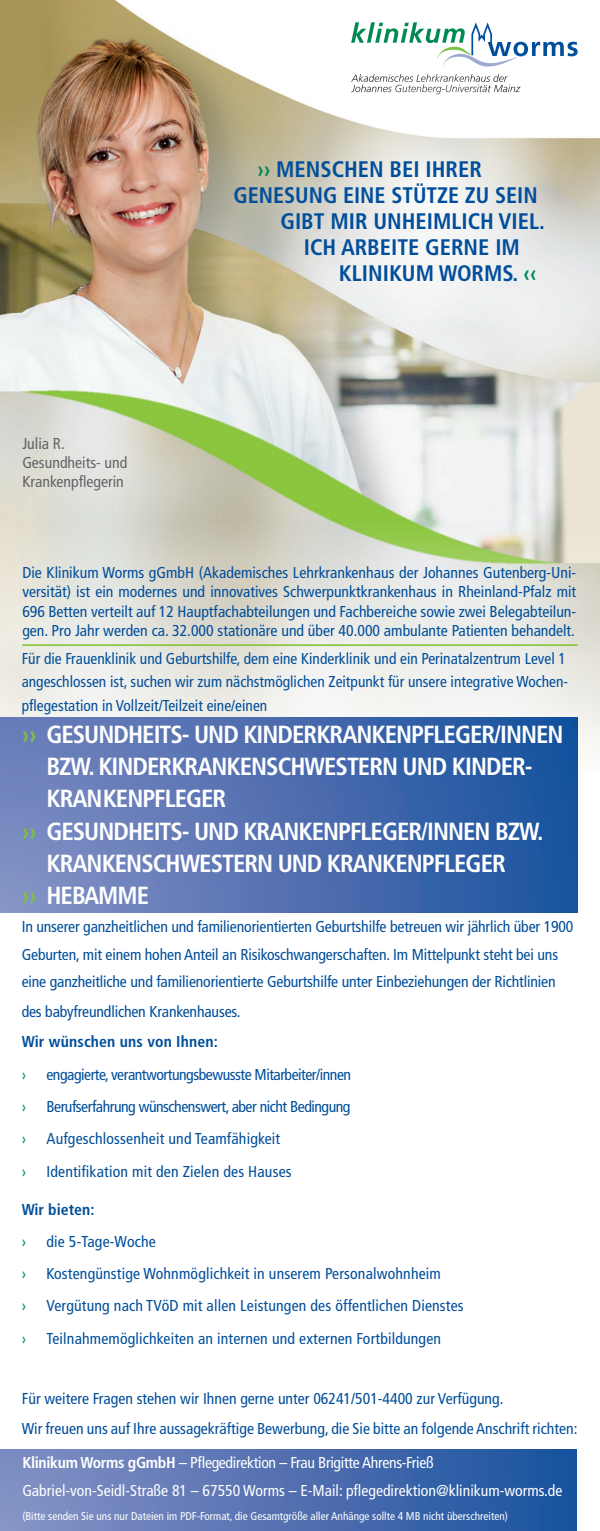
<style>
.page{position:relative;width:600px;height:1531px;background:#fff}
.page>*{position:absolute;margin:0;border:0;box-sizing:border-box;transform-origin:0 0}
.t1{font:700 condensed 24.75px/32.2px "Frutiger LT Std";letter-spacing:-.04em;color:#fff;text-align:center}
.t2{font:700 condensed 22.5px "Frutiger LT Std";color:#014e9b}
.t3{font:condensed 15.75px/19.3px "Frutiger LT Std";color:#014e9b}
.t4{font:condensed 15.75px "Frutiger LT Std";letter-spacing:-.03em;color:#014e9b}
.t5{font:condensed 15.75px "Frutiger LT Std";color:#fff}
.t6{font:condensed 15.75px "Frutiger LT Std";letter-spacing:-.02em;color:#fff}
.t7{font:condensed 15.75px/18.9px "Frutiger LT Std";color:#636366}
.t8{font:700 condensed 15.75px "Frutiger LT Std";letter-spacing:.01em;color:#014e9b}
.t9{font:condensed 15.75px "Frutiger LT Std";color:#008a53}
.t10{font:condensed 11.25px "Frutiger LT Std";color:#fff}
.s1{color:#008a53}
.s2{color:#7bc142}
.s3{font-weight:700}
</style>
<div class="page">
<img style="left:0;top:0;width:600px;height:772px">
<div style="left:0;top:1449px;width:576px;height:82px;background:linear-gradient(to right,#8891c5,#1a519e)"></div>
<hr style="left:22px;top:644px;width:555px;height:2px;background:#8bc63e">
<svg style="left:351px;top:22px;width:226px;height:45px"></svg>
<svg style="left:351px;top:74px;width:169px;height:20px"></svg>
<div style="left:0;top:718px;width:577px;height:194px;background:linear-gradient(to right,#808bc1,#1a529e)"></div>
<svg style="left:311px;top:70px;width:244px;height:244px"></svg>
<p class="t7" style="left:22px;top:434px;width:106px">Julia R.<br>Gesundheits- und</p>
<p class="t7" style="left:22px;top:472px;width:103px">Krankenpflegerin</p>
<p class="t2" style="left:257px;top:156px;width:226px"><span class="s1">››</span> MENSCHEN BEI IHRER</p>
<p class="t2" style="left:233px;top:182px;width:305px">GENESUNG EINE STÜTZE ZU SEIN</p>
<p class="t2" style="left:280px;top:208px;width:266px">GIBT MIR UNHEIMLICH VIEL.</p>
<p class="t2" style="left:304px;top:234px;width:217px">ICH ARBEITE GERNE IM</p>
<p class="t2" style="left:339px;top:260px;width:199px">KLINIKUM WORMS. <span class="s1">‹‹</span></p>
<p class="t3" style="left:22px;top:563px;width:555px;text-align:justify">Die Klinikum Worms gGmbH (Akademisches Lehrkrankenhaus der Johannes Gutenberg-Uni&shy;versität) ist ein modernes und innovatives Schwerpunktkrankenhaus in Rheinland-Pfalz mit 696 Betten verteilt auf 12 Hauptfachabteilungen und Fachbereiche sowie zwei Belegabteilun&shy;gen. Pro Jahr werden ca. 32.000 stationäre und über 40.000 ambulante Patienten behandelt.</p>
<p class="t3" style="left:22px;top:647px;width:548px;line-height:23.2px">Für die Frauenklinik und Geburtshilfe, dem eine Kinderklinik und ein Perinatalzentrum Level 1 angeschlossen ist, suchen wir zum nächstmöglichen Zeitpunkt für unsere integrative Wochen&shy;pflegestation in Vollzeit/Teilzeit eine/einen</p>
<p class="t1" style="left:22px;top:718px;width:543px"><span class="s2">››</span> GESUNDHEITS- UND KINDERKRANKENPFLEGER/INNEN<br>BZW. KINDERKRANKENSCHWESTERN UND KINDER-</p>
<p class="t1" style="left:46px;top:783px;width:181px">KRANKENPFLEGER</p>
<p class="t1" style="left:22px;top:815px;width:523px"><span class="s2">››</span> GESUNDHEITS- UND KRANKENPFLEGER/INNEN BZW.<br>KRANKENSCHWESTERN UND KRANKENPFLEGER</p>
<p class="t1" style="left:22px;top:879px;width:129px"><span class="s2">››</span> HEBAMME</p>
<p class="t3" style="left:22px;top:913px;width:553px;line-height:27.7px">In unserer ganzheitlichen und familienorientierten Geburtshilfe betreuen wir jährlich über 1900<br>Geburten, mit einem hohen Anteil an Risikoschwangerschaften. Im Mittelpunkt steht bei uns eine ganzheitliche und familienorientierte Geburtshilfe unter Einbeziehungen der Richtlinien</p>
<p class="t3" style="left:22px;top:1002px;width:220px">des babyfreundlichen Krankenhauses.</p>
<p class="t8" style="left:22px;top:1032px;width:198px">Wir wünschen uns von Ihnen:</p>
<p class="t9" style="left:22px;top:1065px;width:6px">›</p>
<p class="t4" style="left:46px;top:1065px;width:306px">engagierte, verantwortungsbewusste Mitarbeiter/innen</p>
<p class="t9" style="left:22px;top:1097px;width:6px">›</p>
<p class="t4" style="left:46px;top:1097px;width:305px">Berufserfahrung wünschenswert, aber nicht Bedingung</p>
<p class="t9" style="left:22px;top:1129px;width:6px">›</p>
<p class="t3" style="left:46px;top:1129px;width:235px">Aufgeschlossenheit und Teamfähigkeit</p>
<p class="t9" style="left:22px;top:1162px;width:6px">›</p>
<p class="t3" style="left:46px;top:1161px;width:247px">Identifikation mit den Zielen des Hauses</p>
<p class="t8" style="left:22px;top:1200px;width:74px">Wir bieten:</p>
<p class="t9" style="left:22px;top:1232px;width:6px">›</p>
<p class="t3" style="left:46px;top:1232px;width:111px">die 5-Tage-Woche</p>
<p class="t9" style="left:22px;top:1264px;width:6px">›</p>
<p class="t3" style="left:46px;top:1264px;width:396px">Kostengünstige Wohnmöglichkeit in unserem Personalwohnheim</p>
<p class="t9" style="left:22px;top:1297px;width:6px">›</p>
<p class="t3" style="left:46px;top:1296px;width:418px">Vergütung nach TVöD mit allen Leistungen des öffentlichen Dienstes</p>
<p class="t9" style="left:22px;top:1329px;width:6px">›</p>
<p class="t3" style="left:46px;top:1328px;width:396px">Teilnahmemöglichkeiten an internen und externen Fortbildungen</p>
<p class="t3" style="left:22px;top:1388px;width:483px">Für weitere Fragen stehen wir Ihnen gerne unter 06241/501-4400 zur Verfügung.</p>
<p class="t3" style="left:22px;top:1418px;width:557px">Wir freuen uns auf Ihre aussagekräftige Bewerbung, die Sie bitte an folgende Anschrift richten:</p>
<p class="t6" style="left:22px;top:1453px;width:413px"><span class="s3">Klinikum Worms gGmbH</span> – Pflegedirektion – Frau Brigitte Ahrens-Frieß</p>
<p class="t5" style="left:22px;top:1481px;width:541px">Gabriel-von-Seidl-Straße 81 – 67550 Worms – E-Mail: pflegedirektion@klinikum-worms.de</p>
<p class="t10" style="left:22px;top:1509px;width:487px">(Bitte senden Sie uns nur Dateien im PDF-Format, die Gesamtgröße aller Anhänge sollte 4 MB nicht überschreiten)</p>
</div>
